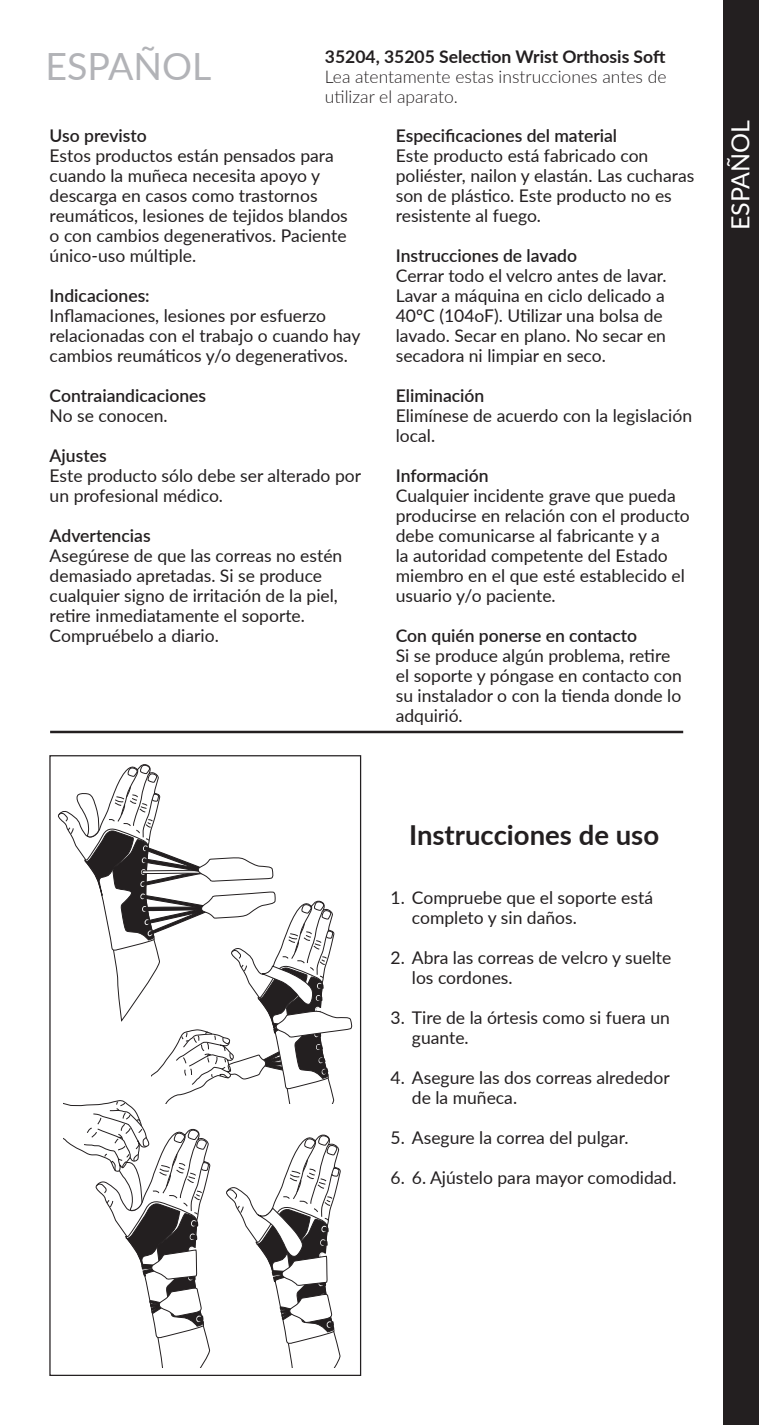
<style>
.page{position:relative;width:759px;height:1425px;background:#fff}
.page>*{position:absolute;margin:0;border:0;box-sizing:border-box;transform-origin:0 0}
.t1{font:37.5px "Lato";color:#b2b3b7}
.t2{font:700 27.5px "Lato";color:#231f20}
.t3{font:25px "Lato";color:#fff}
.t4{font:17.5px/20px "Lato";color:#231f20}
.t5{font:600 17.5px "Lato";color:#231f20}
.t6{font:300 17.5px "Lato";color:#231f20}
.t7{font:700 17.5px "Lato";color:#231f20}
</style>
<div class="page">
<hr style="left:50px;top:730px;width:633px;height:3px;background:#231f20">
<svg style="left:58px;top:756px;width:295px;height:611px"></svg>
<div style="left:723px;top:0;width:35px;height:1424px;background:#231f20"></div>
<p class="t1" style="left:45px;top:40px;width:167px">ESPAÑOL</p>
<p class="t7" style="left:325px;top:43px;width:342px">35204, 35205 Selection Wrist Orthosis Soft</p>
<p class="t6" style="left:325px;top:64px;width:343px">Lea atentamente estas instrucciones antes de</p>
<p class="t6" style="left:325px;top:84px;width:134px">utilizar el aparato.</p>
<p class="t5" style="left:50px;top:122px;width:99px">Uso previsto</p>
<p class="t4" style="left:50px;top:144px;width:299px">Estos productos están pensados para cuando la muñeca necesita apoyo y descarga en casos como trastornos reumáticos, lesiones de tejidos blandos o con cambios degenerativos. Paciente único-uso múltiple.</p>
<p class="t5" style="left:50px;top:282px;width:102px">Indicaciones:</p>
<p class="t4" style="left:50px;top:304px;width:312px">Inflamaciones, lesiones por esfuerzo relacionadas con el trabajo o cuando hay cambios reumáticos y/o degenerativos.</p>
<p class="t5" style="left:50px;top:382px;width:158px">Contraiandicaciones</p>
<p class="t4" style="left:50px;top:404px;width:119px">No se conocen.</p>
<p class="t5" style="left:50px;top:442px;width:59px">Ajustes</p>
<p class="t4" style="left:50px;top:464px;width:313px">Este producto sólo debe ser alterado por un profesional médico.</p>
<p class="t5" style="left:50px;top:522px;width:102px">Advertencias</p>
<p class="t4" style="left:50px;top:544px;width:294px">Asegúrese de que las correas no estén demasiado apretadas. Si se produce cualquier signo de irritación de la piel, retire inmediatamente el soporte.<br>Compruébelo a diario.</p>
<p class="t5" style="left:395px;top:122px;width:223px">Especificaciones del material</p>
<p class="t4" style="left:395px;top:144px;width:300px">Este producto está fabricado con poliéster, nailon y elastán. Las cucharas son de plástico. Este producto no es resistente al fuego.</p>
<p class="t5" style="left:395px;top:242px;width:183px">Instrucciones de lavado</p>
<p class="t4" style="left:395px;top:264px;width:272px">Cerrar todo el velcro antes de lavar.<br>Lavar a máquina en ciclo delicado a 40ºC (104oF). Utilizar una bolsa de lavado. Secar en plano. No secar en secadora ni limpiar en seco.</p>
<p class="t5" style="left:395px;top:382px;width:90px">Eliminación</p>
<p class="t4" style="left:395px;top:404px;width:298px">Elimínese de acuerdo con la legislación local.</p>
<p class="t5" style="left:395px;top:462px;width:94px">Información</p>
<p class="t4" style="left:395px;top:484px;width:295px">Cualquier incidente grave que pueda producirse en relación con el producto debe comunicarse al fabricante y a<br>la autoridad competente del Estado miembro en el que esté establecido el usuario y/o paciente.</p>
<p class="t5" style="left:395px;top:622px;width:243px">Con quién ponerse en contacto</p>
<p class="t4" style="left:395px;top:644px;width:287px">Si se produce algún problema, retire el soporte y póngase en contacto con su instalador o con la tienda donde lo adquirió.</p>
<p class="t3" style="left:722px;top:230px;width:112px;rotate:-90deg">ESPAÑOL</p>
<p class="t2" style="left:409px;top:814px;width:251px">Instrucciones de uso</p>
<p class="t4" style="left:411px;top:886px;width:242px;text-indent:-21px">1. Compruebe que el soporte está completo y sin daños.</p>
<p class="t4" style="left:390px;top:946px;width:282px">2. Abra las correas de velcro y suelte</p>
<p class="t4" style="left:411px;top:966px;width:102px">los cordones.</p>
<p class="t4" style="left:411px;top:1006px;width:259px;text-indent:-21px">3. Tire de la órtesis como si fuera un guante.</p>
<p class="t4" style="left:411px;top:1066px;width:259px;text-indent:-21px">4. Asegure las dos correas alrededor de la muñeca.</p>
<p class="t4" style="left:390px;top:1126px;width:239px">5. Asegure la correa del pulgar.</p>
<p class="t4" style="left:390px;top:1166px;width:287px">6. 6. Ajústelo para mayor comodidad.</p>
</div>
